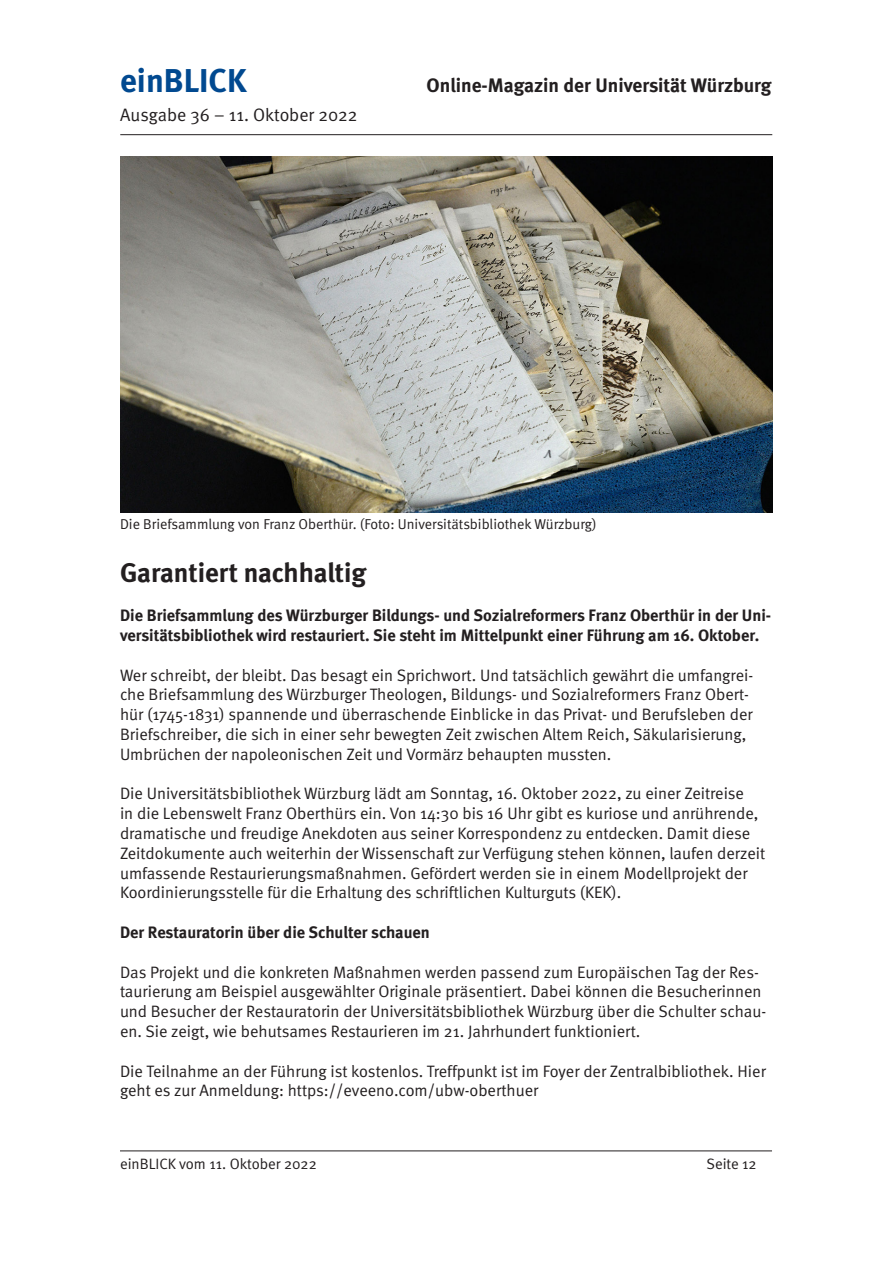
<style>
.page{position:relative;width:893px;height:1263px;background:#fff}
.page>*{position:absolute;margin:0;border:0;box-sizing:border-box;transform-origin:0 0}
.t1{font:700 33px "Meta";color:#014990}
.t2{font:700 27px "Meta";color:#231f20}
.t3{font:700 19.5px "Meta";color:#231f20}
.t4{font:18px "Meta Normal";color:#231f20}
.t5{font:16.5px/19.8px "Meta Normal";color:#231f20}
.t6{font:700 16.5px/19.8px "Meta";color:#231f20}
.t7{font:15px "Meta Normal";color:#231f20}
.t8{font:14.4px "Meta Normal";color:#231f20}
</style>
<div class="page">
<hr style="left:120px;top:134px;width:652px;height:1px;background:#231f20">
<hr style="left:120px;top:1150px;width:652px;height:1px;background:#231f20">
<img style="left:120px;top:156px;width:653px;height:356px">
<h1 class="t1" style="left:120px;top:61px;width:128px">einBLICK</h1>
<p class="t3" style="left:427px;top:74px;width:346px">Online-Magazin der Universität Würzburg</p>
<p class="t4" style="left:120px;top:105px;width:239px">Ausgabe 36 – 11. Oktober 2022</p>
<p class="t8" style="left:120px;top:516px;width:478px">Die Briefsammlung von Franz Oberthür. (Foto: Universitätsbibliothek Würzburg)</p>
<h2 class="t2" style="left:120px;top:556px;width:248px">Garantiert nachhaltig</h2>
<p class="t6" style="left:120px;top:605px;width:653px">Die Briefsammlung des Würzburger Bildungs- und Sozialreformers Franz Oberthür in der Uni&shy;versitätsbibliothek wird restauriert. Sie steht im Mittelpunkt einer Führung am 16. Oktober.</p>
<p class="t5" style="left:120px;top:665px;width:635px">Wer schreibt, der bleibt. Das besagt ein Sprichwort. Und tatsächlich gewährt die umfangrei&shy;che Briefsammlung des Würzburger Theologen, Bildungs- und Sozialreformers Franz Obert&shy;hür (1745-1831) spannende und überraschende Einblicke in das Privat- und Berufsleben der Briefschreiber, die sich in einer sehr bewegten Zeit zwischen Altem Reich, Säkularisierung, Umbrüchen der napoleonischen Zeit und Vormärz behaupten mussten.</p>
<p class="t5" style="left:120px;top:783px;width:647px">Die Universitätsbibliothek Würzburg lädt am Sonntag, 16. Oktober 2022, zu einer Zeitreise<br>in die Lebenswelt Franz Oberthürs ein. Von 14:30 bis 16 Uhr gibt es kuriose und anrührende, dramatische und freudige Anekdoten aus seiner Korrespondenz zu entdecken. Damit diese Zeitdokumente auch weiterhin der Wissenschaft zur Verfügung stehen können, laufen derzeit umfassende Restaurierungsmaßnahmen. Gefördert werden sie in einem Modellprojekt der Koordinierungsstelle für die Erhaltung des schriftlichen Kulturguts (KEK).</p>
<p class="t6" style="left:120px;top:922px;width:311px">Der Restauratorin über die Schulter schauen</p>
<p class="t5" style="left:120px;top:962px;width:648px">Das Projekt und die konkreten Maßnahmen werden passend zum Europäischen Tag der Res&shy;taurierung am Beispiel ausgewählter Originale präsentiert. Dabei können die Besucherinnen und Besucher der Restauratorin der Universitätsbibliothek Würzburg über die Schulter schau&shy;en. Sie zeigt, wie behutsames Restaurieren im 21. Jahrhundert funktioniert.</p>
<p class="t5" style="left:120px;top:1061px;width:647px">Die Teilnahme an der Führung ist kostenlos. Treffpunkt ist im Foyer der Zentralbibliothek. Hier geht es zur Anmeldung: https://eveeno.com/ubw-oberthuer</p>
<p class="t7" style="left:120px;top:1155px;width:198px">einBLICK vom 11. Oktober 2022</p>
<p class="t7" style="left:706px;top:1155px;width:52px">Seite 12</p>
</div>
